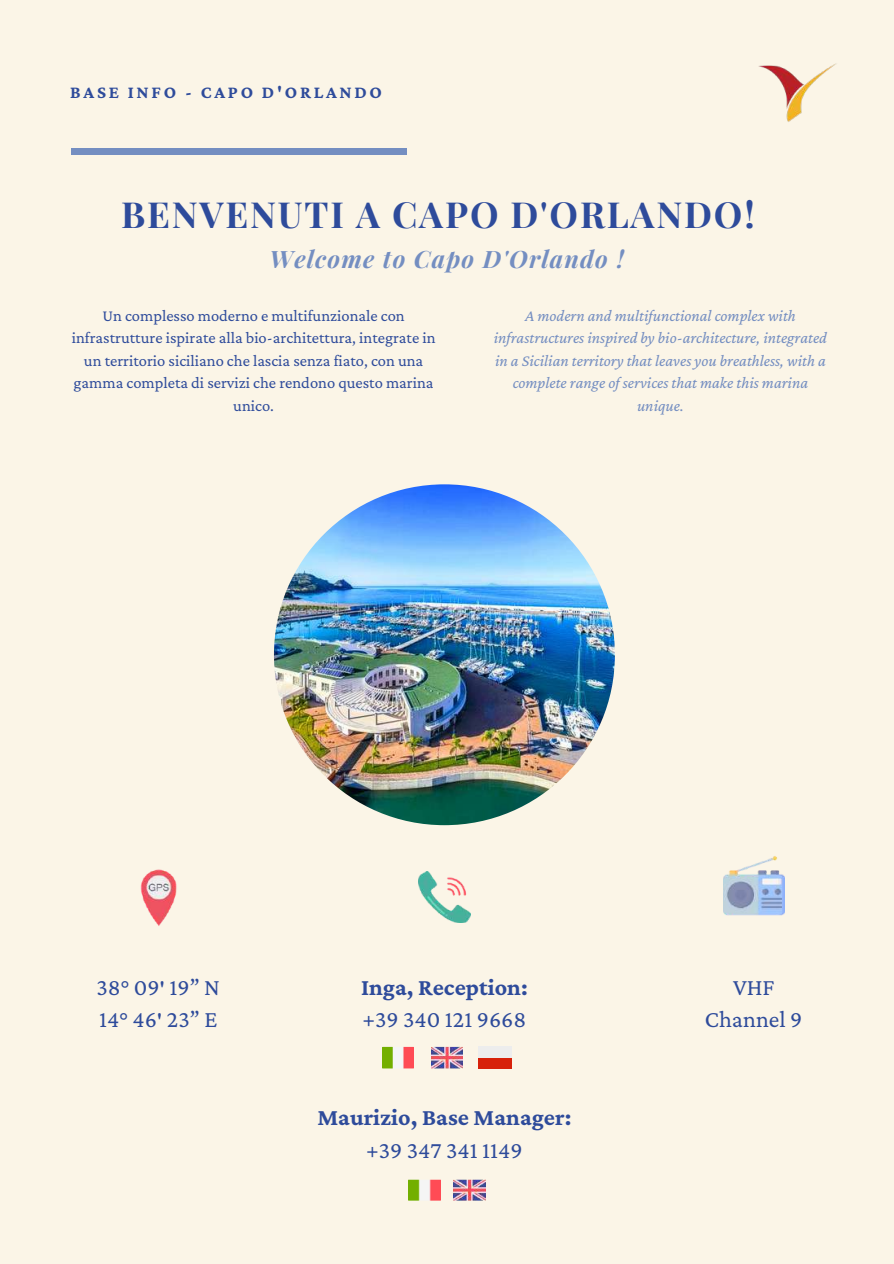
<style>
.page{position:relative;width:894px;height:1264px;background:#fff}
.page>*{position:absolute;margin:0;border:0;box-sizing:border-box;transform-origin:0 0}
.t1{font:700 36px "Playfair Display";letter-spacing:.05em;color:#2e4b9b}
.t2{font:24px/32.7px "Crimson Pro";color:#2e4b9b}
.t3{font:700 24px "Crimson Pro";color:#2e4b9b}
.t4{font:italic 700 24px "Playfair Display";letter-spacing:.05em;color:#748ec1}
.t5{font:700 18px "Crimson Pro";letter-spacing:.15em;color:#2e4b9b}
.t6{font:16.5px/22.5px "Crimson Pro";color:#2e4b9b;text-align:center}
.t7{font:italic 16.5px/22.5px "Crimson Pro";color:#748ec1;text-align:center}
</style>
<div class="page">
<div style="left:0;top:0;width:893px;height:1263px;background:#fbf5e7"></div>
<div style="left:71px;top:149px;width:336px;height:5px;background:#748ec1"></div>
<img style="left:758px;top:63px;width:78px;height:59px">
<img style="left:382px;top:1046px;width:31px;height:23px">
<img style="left:431px;top:1046px;width:31px;height:23px">
<div style="left:478px;top:1057px;width:34px;height:11px;background:#d7210a"></div>
<div style="left:478px;top:1046px;width:34px;height:11px;background:#ededed"></div>
<img style="left:408px;top:1179px;width:32px;height:22px">
<img style="left:453px;top:1179px;width:32px;height:22px">
<img style="left:274px;top:484px;width:340px;height:341px;border-radius:50%">
<img style="left:140px;top:869px;width:37px;height:57px">
<img style="left:723px;top:856px;width:60px;height:59px">
<img style="left:418px;top:871px;width:52px;height:51px">
<p class="t5" style="left:70px;top:81px;width:313px">BASE INFO - CAPO D'ORLANDO</p>
<h1 class="t1" style="left:121px;top:189px;width:635px">BENVENUTI A CAPO D'ORLANDO!</h1>
<h2 class="t4" style="left:269px;top:242px;width:356px">Welcome to Capo D'Orlando !</h2>
<p class="t6" style="left:72px;top:304px;width:365px">Un complesso moderno e multifunzionale con infrastrutture ispirate alla bio-architettura, integrate in un territorio siciliano che lascia senza fiato, con una gamma completa di servizi che rendono questo marina unico.</p>
<p class="t7" style="left:493px;top:304px;width:334px">A modern and multifunctional complex with infrastructures inspired by bio-architecture, integrated in a Sicilian territory that leaves you breathless, with a complete range of services that make this marina unique.</p>
<h2 class="t2" style="left:96px;top:969px;width:125px">38° 09′ 19” N<br>14° 46′ 23” E</h2>
<h2 class="t2" style="left:704px;top:969px;width:99px;text-align:center">VHF<br>Channel 9</h2>
<h2 class="t3" style="left:361px;top:973px;width:168px">Inga, Reception:</h2>
<h2 class="t2" style="left:362px;top:1002px;width:165px">+39 340 121 9668</h2>
<h2 class="t3" style="left:317px;top:1103px;width:255px">Maurizio, Base Manager:</h2>
<h2 class="t2" style="left:366px;top:1133px;width:158px">+39 347 341 1149</h2>
</div>
